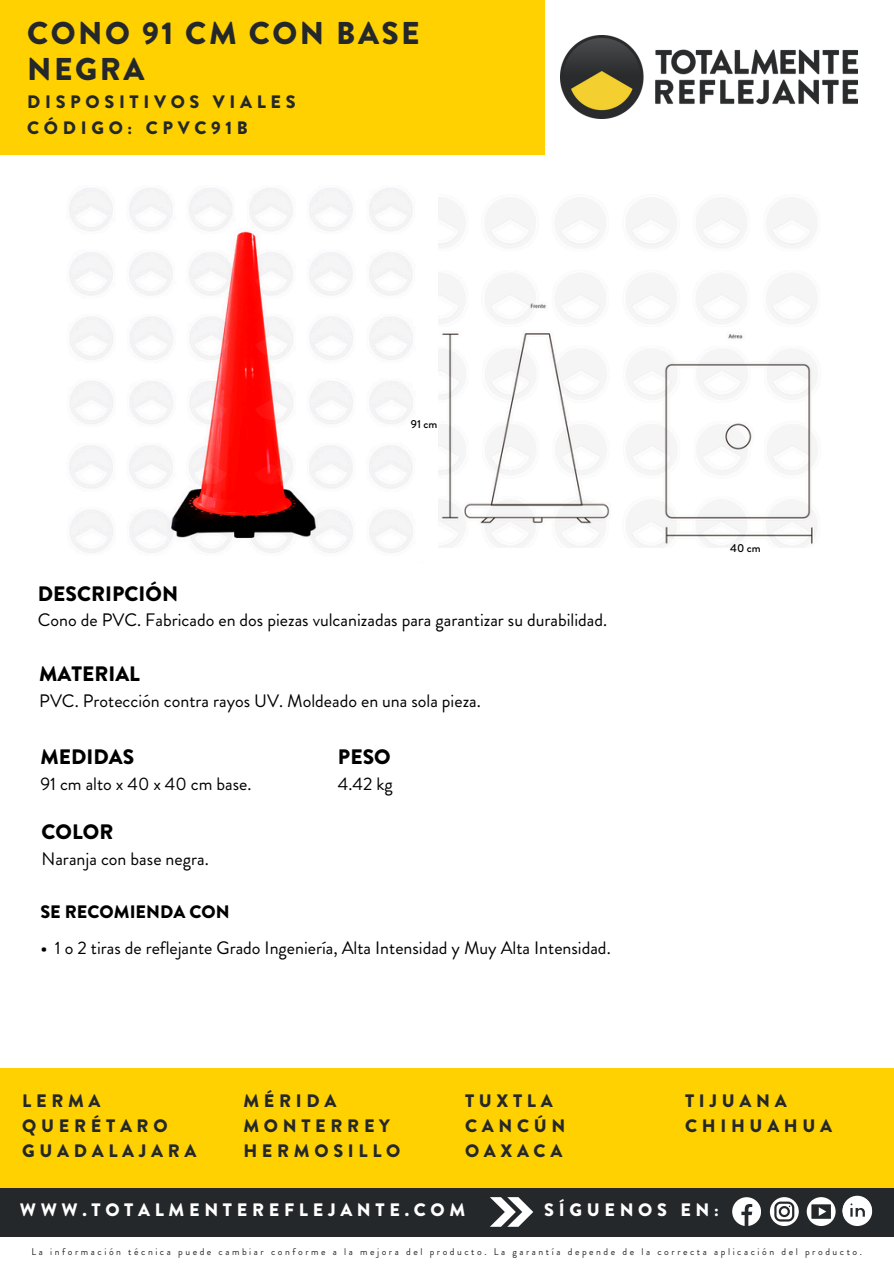
<style>
.page{position:relative;width:894px;height:1264px;background:#fff}
.page>*{position:absolute;margin:0;border:0;box-sizing:border-box;transform-origin:0 0}
.t1{font:900 31.5px/36px "Brandon Grotesque";letter-spacing:.08em;color:#25282a}
.t2{font:900 20.85px "Brandon Grotesque";letter-spacing:.005em;color:#000}
.t3{font:18px "Brandon Grotesque";color:#000}
.t4{font:900 18px/24.8px "Brandon Grotesque";letter-spacing:.26em;color:#25282a}
.t5{font:900 18px "Brandon Grotesque";letter-spacing:.26em;color:#fff}
.t6{font:900 18px "Brandon Grotesque";color:#000}
.t7{font:500 11.55px "Brandon Grotesque";color:#000}
.t8{font:9.75px "Brandon Grotesque";letter-spacing:.26em;color:#25282a}
.s1{font-family:"IBM Plex Sans"}
</style>
<div class="page">
<div style="left:0;top:1187px;width:893px;height:49px;background:#25282a"></div>
<svg style="left:769px;top:1197px;width:29px;height:28px"></svg>
<svg style="left:732px;top:1197px;width:28px;height:28px"></svg>
<svg style="left:806px;top:1197px;width:29px;height:28px"></svg>
<svg style="left:490px;top:1197px;width:43px;height:29px"></svg>
<div style="left:0;top:1067px;width:893px;height:120px;background:#ffd100"></div>
<div style="left:0;top:0;width:544px;height:154px;background:#ffd100"></div>
<img style="left:560px;top:36px;width:296px;height:83px">
<svg style="left:842px;top:1195px;width:29px;height:30px"></svg>
<img style="left:69px;top:188px;width:344px;height:365px">
<img style="left:438px;top:218px;width:377px;height:329px">
<h2 class="t1" style="left:27px;top:16px;width:394px">CONO 91 CM CON BASE<br>NEGRA</h2>
<h2 class="t4" style="left:27px;top:90px;width:270px">DISPOSITIVOS VIALES</h2>
<p class="t4" style="left:27px;top:115px;width:222px">CÓDIGO: CPVC91B</p>
<h2 class="t7" style="left:410px;top:416px;width:28px">91 cm</h2>
<h3 class="t2" style="left:38px;top:578px;width:142px">DESCRIPCIÓN</h3>
<h3 class="t3" style="left:38px;top:607px;width:570px">Cono de PVC. Fabricado en dos piezas vulcanizadas para garantizar su durabilidad.</h3>
<h3 class="t2" style="left:39px;top:659px;width:102px">MATERIAL</h3>
<h3 class="t3" style="left:39px;top:688px;width:443px">PVC. Protección contra rayos UV. Moldeado en una sola pieza.</h3>
<h3 class="t2" style="left:40px;top:742px;width:95px">MEDIDAS</h3>
<h3 class="t3" style="left:40px;top:771px;width:212px">91 cm alto x 40 x 40 cm base.</h3>
<h3 class="t2" style="left:41px;top:817px;width:73px">COLOR</h3>
<h3 class="t3" style="left:41px;top:845px;width:169px">Naranja con base negra.</h3>
<h2 class="t6" style="left:40px;top:899px;width:191px">SE RECOMIENDA CON</h2>
<h2 class="t2" style="left:338px;top:742px;width:54px">PESO</h2>
<h2 class="t3" style="left:338px;top:771px;width:56px">4.42 kg</h2>
<h3 class="t3" style="left:40px;top:935px;width:571px"><span class="s1">•</span> 1 o 2 tiras de reflejante Grado Ingeniería, Alta Intensidad y Muy Alta Intensidad.</h3>
<h2 class="t4" style="left:22px;top:1088px;width:176px">LERMA<br>QUERÉTARO<br>GUADALAJARA</h2>
<h2 class="t4" style="left:243px;top:1088px;width:159px">MÉRIDA<br>MONTERREY<br>HERMOSILLO</h2>
<p class="t4" style="left:465px;top:1088px;width:102px">TUXTLA<br>CANCÚN<br>OAXACA</p>
<h2 class="t7" style="left:730px;top:539px;width:32px">40 cm</h2>
<h4 class="t4" style="left:684px;top:1088px;width:148px">TIJUANA<br>CHIHUAHUA</h4>
<p class="t5" style="left:20px;top:1197px;width:446px">WWW.TOTALMENTEREFLEJANTE.COM</p>
<h4 class="t5" style="left:544px;top:1197px;width:176px">SÍGUENOS EN:</h4>
<p class="t8" style="left:32px;top:1244px;width:831px">La información técnica puede cambiar conforme a la mejora del producto. La garantía depende de la correcta aplicación del producto.</p>
</div>
